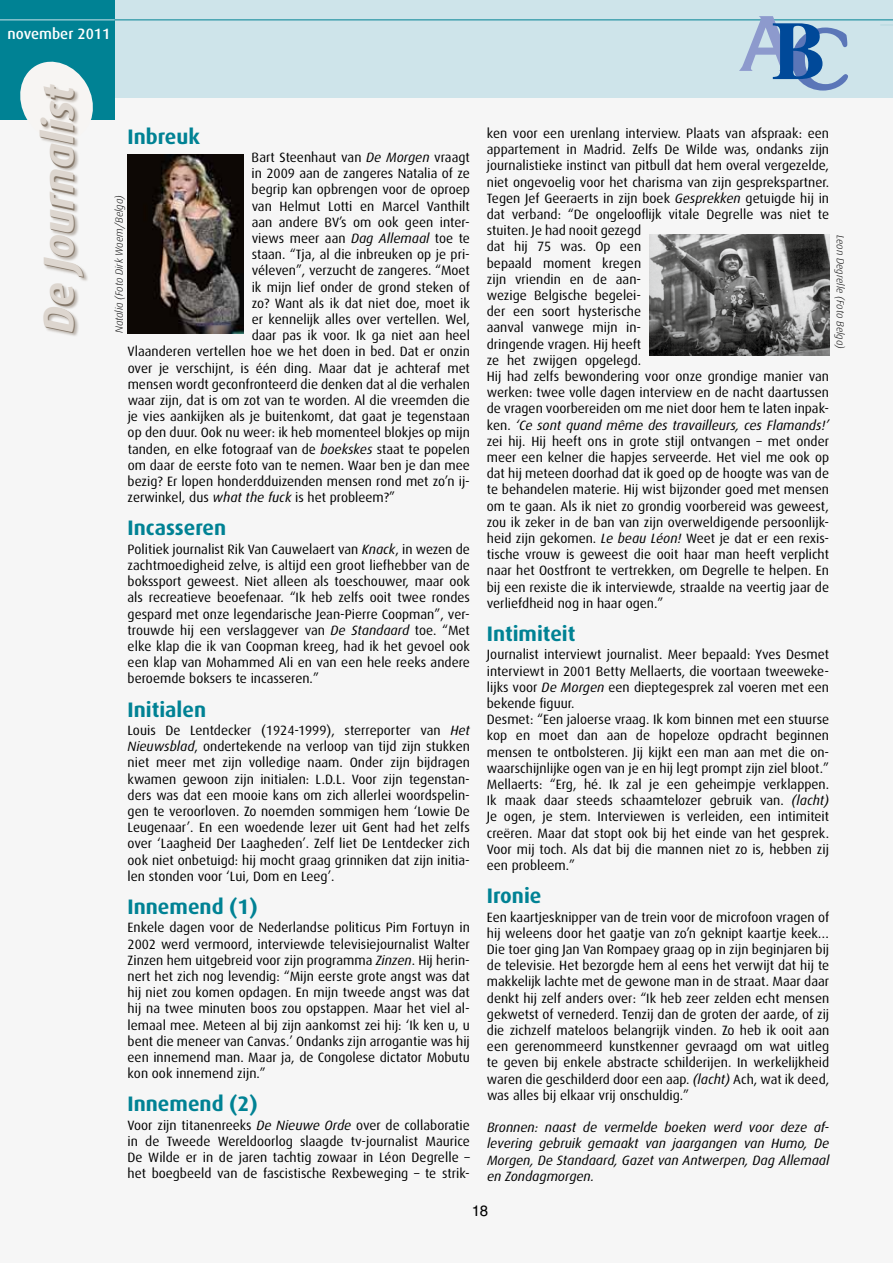
<style>
.page{position:relative;width:893px;height:1263px;background:#f6f6f6}
.page>*{position:absolute;margin:0;border:0;box-sizing:border-box;transform-origin:0 0}
.t1{font:700 82.5px "Times";color:#004999}
.t2{font:italic 700 43.05px "Dax";color:#85786a}
.t3{font:700 21px "Dax";color:#008294}
.t4{font:500 15px "Dax";color:#fff}
.t5{font:15px "Helvetica LT Std";color:#000}
.t6{font:13.5px/16.2px "Dax";color:#000;text-align:justify}
.t7{font:italic 13.5px/16.2px "Dax";color:#000;text-align:justify}
.t8{font:italic 300 10.5px "Dax";color:#000}
.s1{font-style:italic}
.s2{font-family:"Souvenir Std";font-weight:500;color:#5b76b8}
</style>
<div class="page">
<div style="left:0;top:0;width:893px;height:98px;background:#cee4ea"></div>
<div style="left:0;top:0;width:115px;height:120px;background:#008294"></div>
<svg style="left:20px;top:61px;width:73px;height:59px"></svg>
<div style="left:40px;top:85px;width:48px;height:252px;background:#85786a;opacity:.5"></div>
<hr style="left:108px;top:20px;width:785px;height:1px;background:#008294">
<hr style="left:0;top:20px;width:115px;height:1px;background:#cee4ea">
<svg style="left:881px;top:25px;width:12px;height:1px"></svg>
<img style="left:128px;top:154px;width:115px;height:179px">
<img style="left:650px;top:235px;width:179px;height:120px">
<svg style="left:739px;top:19px;width:57px;height:2px"></svg>
<p class="t4" style="left:8px;top:26px;width:104px">november 2011</p>
<h2 class="t2" style="left:35px;top:334px;width:250px;rotate:-90deg">De Journalist</h2>
<h3 class="t3" style="left:128px;top:125px;width:74px">Inbreuk</h3>
<p class="t6" style="left:252px;top:149px;width:220px">Bart Steenhaut van <span class="s1">De Morgen</span> vraagt</p>
<p class="t6" style="left:252px;top:166px;width:220px">in 2009 aan de zangeres Natalia of ze</p>
<p class="t6" style="left:252px;top:182px;width:220px">begrip kan opbrengen voor de oproep</p>
<p class="t6" style="left:252px;top:198px;width:220px">van Helmut Lotti en Marcel Vanthilt</p>
<p class="t6" style="left:252px;top:214px;width:220px">aan andere BV’s om ook geen inter-</p>
<p class="t6" style="left:252px;top:230px;width:220px">views meer aan <span class="s1">Dag Allemaal</span> toe te</p>
<p class="t6" style="left:252px;top:247px;width:220px">staan. “Tja, al die inbreuken op je pri-</p>
<p class="t6" style="left:252px;top:263px;width:220px">véleven”, verzucht de zangeres. “Moet</p>
<p class="t6" style="left:252px;top:279px;width:220px">ik mijn lief onder de grond steken of</p>
<p class="t6" style="left:252px;top:295px;width:220px">zo? Want als ik dat niet doe, moet ik</p>
<p class="t6" style="left:252px;top:311px;width:220px">er kennelijk alles over vertellen. Wel,</p>
<p class="t6" style="left:252px;top:328px;width:220px">daar pas ik voor. Ik ga niet aan heel</p>
<p class="t6" style="left:128px;top:344px;width:344px">Vlaanderen vertellen hoe we het doen in bed. Dat er onzin</p>
<p class="t6" style="left:128px;top:360px;width:344px">over je verschijnt, is één ding. Maar dat je achteraf met</p>
<p class="t6" style="left:128px;top:376px;width:344px">mensen wordt geconfronteerd die denken dat al die verhalen</p>
<p class="t6" style="left:128px;top:392px;width:344px">waar zijn, dat is om zot van te worden. Al die vreemden die</p>
<p class="t6" style="left:128px;top:409px;width:344px">je vies aankijken als je buitenkomt, dat gaat je tegenstaan</p>
<p class="t6" style="left:128px;top:425px;width:344px">op den duur. Ook nu weer: ik heb momenteel blokjes op mijn</p>
<p class="t6" style="left:128px;top:441px;width:344px">tanden, en elke fotograaf van de <span class="s1">boekskes</span> staat te popelen</p>
<p class="t6" style="left:128px;top:457px;width:344px">om daar de eerste foto van te nemen. Waar ben je dan mee</p>
<p class="t6" style="left:128px;top:473px;width:344px">bezig? Er lopen honderdduizenden mensen rond met zo’n ij-</p>
<p class="t6" style="left:128px;top:490px;width:269px">zerwinkel, dus <span class="s1">what the fuck</span> is het probleem?”</p>
<h3 class="t3" style="left:128px;top:516px;width:100px">Incasseren</h3>
<p class="t6" style="left:128px;top:541px;width:344px">Politiek journalist Rik Van Cauwelaert van <span class="s1">Knack</span>, in wezen de zachtmoedigheid zelve, is altijd een groot liefhebber van de bokssport geweest. Niet alleen als toeschouwer, maar ook als recreatieve beoefenaar. “Ik heb zelfs ooit twee rondes gespard met onze legendarische Jean-Pierre Coopman”, ver&shy;trouwde hij een verslaggever van <span class="s1">De Standaard</span> toe. “Met elke klap die ik van Coopman kreeg, had ik het gevoel ook een klap van Mohammed Ali en van een hele reeks andere beroemde boksers te incasseren.”</p>
<h3 class="t3" style="left:128px;top:697px;width:80px">Initialen</h3>
<p class="t6" style="left:128px;top:722px;width:344px">Louis De Lentdecker (1924-1999), sterreporter van <span class="s1">Het Nieuwsblad</span>, ondertekende na verloop van tijd zijn stukken niet meer met zijn volledige naam. Onder zijn bijdragen kwamen gewoon zijn initialen: L.D.L. Voor zijn tegenstan&shy;ders was dat een mooie kans om zich allerlei woordspelin&shy;gen te veroorloven. Zo noemden sommigen hem ‘Lowie De Leugenaar’. En een woedende lezer uit Gent had het zelfs over ‘Laagheid Der Laagheden’. Zelf liet De Lentdecker zich ook niet onbetuigd: hij mocht graag grinniken dat zijn initia&shy;len stonden voor ‘Lui, Dom en Leeg’.</p>
<h3 class="t3" style="left:128px;top:895px;width:132px">Innemend (1)</h3>
<p class="t6" style="left:128px;top:920px;width:344px">Enkele dagen voor de Nederlandse politicus Pim Fortuyn in 2002 werd vermoord, interviewde televisiejournalist Walter Zinzen hem uitgebreid voor zijn programma <span class="s1">Zinzen</span>. Hij herin&shy;nert het zich nog levendig: “Mijn eerste grote angst was dat hij niet zou komen opdagen. En mijn tweede angst was dat hij na twee minuten boos zou opstappen. Maar het viel al&shy;lemaal mee. Meteen al bij zijn aankomst zei hij: ‘Ik ken u, u bent die meneer van Canvas.’ Ondanks zijn arrogantie was hij een innemend man. Maar ja, de Congolese dictator Mobutu kon ook innemend zijn.”</p>
<h3 class="t3" style="left:128px;top:1092px;width:132px">Innemend (2)</h3>
<p class="t6" style="left:127px;top:1117px;width:344px">Voor zijn titanenreeks <span class="s1">De Nieuwe Orde</span> over de collaboratie in de Tweede Wereldoorlog slaagde tv-journalist Maurice De Wilde er in de jaren tachtig zowaar in Léon Degrelle – het boegbeeld van de fascistische Rexbeweging – te strik-</p>
<p class="t8" style="left:114px;top:333px;width:139px;rotate:-90deg">Natalia (Foto Dirk Waem/Belga)</p>
<h1 class="t1" style="left:771px;top:-28px;width:80px">B<span class="s2">C</span></h1>
<p class="t6" style="left:487px;top:125px;width:344px;text-align:left">ken voor een urenlang interview. Plaats van afspraak: een appartement in Madrid. Zelfs De Wilde was, ondanks zijn journalistieke instinct van pitbull dat hem overal vergezelde, niet ongevoelig voor het charisma van zijn gesprekspartner.<br>Tegen Jef Geeraerts in zijn boek <span class="s1">Gesprekken</span> getuigde hij in dat verband: “De ongelooflijk vitale Degrelle was niet te stuiten. Je had nooit gezegd<br>dat hij 75 was. Op een<br>bepaald moment kregen<br>zijn vriendin en de aan-<br>wezige Belgische begelei-<br>der een soort hysterische<br>aanval vanwege mijn in-<br>dringende vragen. Hij heeft<br>ze het zwijgen opgelegd.<br>Hij had zelfs bewondering voor onze grondige manier van werken: twee volle dagen interview en de nacht daartussen de vragen voorbereiden om me niet door hem te laten inpak&shy;ken. <span class="s1">‘Ce sont quand même des travailleurs, ces Flamands!’ </span>zei hij. Hij heeft ons in grote stijl ontvangen – met onder meer een kelner die hapjes serveerde. Het viel me ook op dat hij meteen doorhad dat ik goed op de hoogte was van de te behandelen materie. Hij wist bijzonder goed met mensen om te gaan. Als ik niet zo grondig voorbereid was geweest, zou ik zeker in de ban van zijn overweldigende persoonlijk&shy;heid zijn gekomen. <span class="s1">Le beau Léon!</span> Weet je dat er een rexis&shy;tische vrouw is geweest die ooit haar man heeft verplicht naar het Oostfront te vertrekken, om Degrelle te helpen. En bij een rexiste die ik interviewde, straalde na veertig jaar de verliefdheid nog in haar ogen.”</p>
<h3 class="t3" style="left:487px;top:622px;width:90px">Intimiteit</h3>
<p class="t6" style="left:487px;top:647px;width:344px;text-align:left">Journalist interviewt journalist. Meer bepaald: Yves Desmet interviewt in 2001 Betty Mellaerts, die voortaan tweeweke&shy;lijks voor <span class="s1">De Morgen</span> een dieptegesprek zal voeren met een bekende figuur.<br>Desmet: “Een jaloerse vraag. Ik kom binnen met een stuurse kop en moet dan aan de hopeloze opdracht beginnen mensen te ontbolsteren. Jij kijkt een man aan met die on&shy;waarschijnlijke ogen van je en hij legt prompt zijn ziel bloot.” Mellaerts: “Erg, hé. Ik zal je een geheimpje verklappen.<br>Ik maak daar steeds schaamtelozer gebruik van. <span class="s1">(lacht)<br></span>Je ogen, je stem. Interviewen is verleiden, een intimiteit creëren. Maar dat stopt ook bij het einde van het gesprek.<br>Voor mij toch. Als dat bij die mannen niet zo is, hebben zij een probleem.”</p>
<h3 class="t3" style="left:487px;top:884px;width:56px">Ironie</h3>
<p class="t6" style="left:487px;top:909px;width:344px">Een kaartjesknipper van de trein voor de microfoon vragen of hij weleens door het gaatje van zo’n geknipt kaartje keek… Die toer ging Jan Van Rompaey graag op in zijn beginjaren bij de televisie. Het bezorgde hem al eens het verwijt dat hij te makkelijk lachte met de gewone man in de straat. Maar daar denkt hij zelf anders over: “Ik heb zeer zelden echt mensen gekwetst of vernederd. Tenzij dan de groten der aarde, of zij die zichzelf mateloos belangrijk vinden. Zo heb ik ooit aan een gerenommeerd kunstkenner gevraagd om wat uitleg te geven bij enkele abstracte schilderijen. In werkelijkheid waren die geschilderd door een aap. <span class="s1">(lacht)</span> Ach, wat ik deed, was alles bij elkaar vrij onschuldig.”</p>
<p class="t7" style="left:487px;top:1119px;width:344px">Bronnen: naast de vermelde boeken werd voor deze af&shy;levering gebruik gemaakt van jaargangen van Humo, De Morgen, De Standaard, Gazet van Antwerpen, Dag Allemaal en Zondagmorgen.</p>
<p class="t8" style="left:846px;top:235px;width:115px;rotate:90deg">Leon Degrelle (Foto Belga)</p>
<p class="t5" style="left:472px;top:1202px;width:18px">18</p>
</div>
